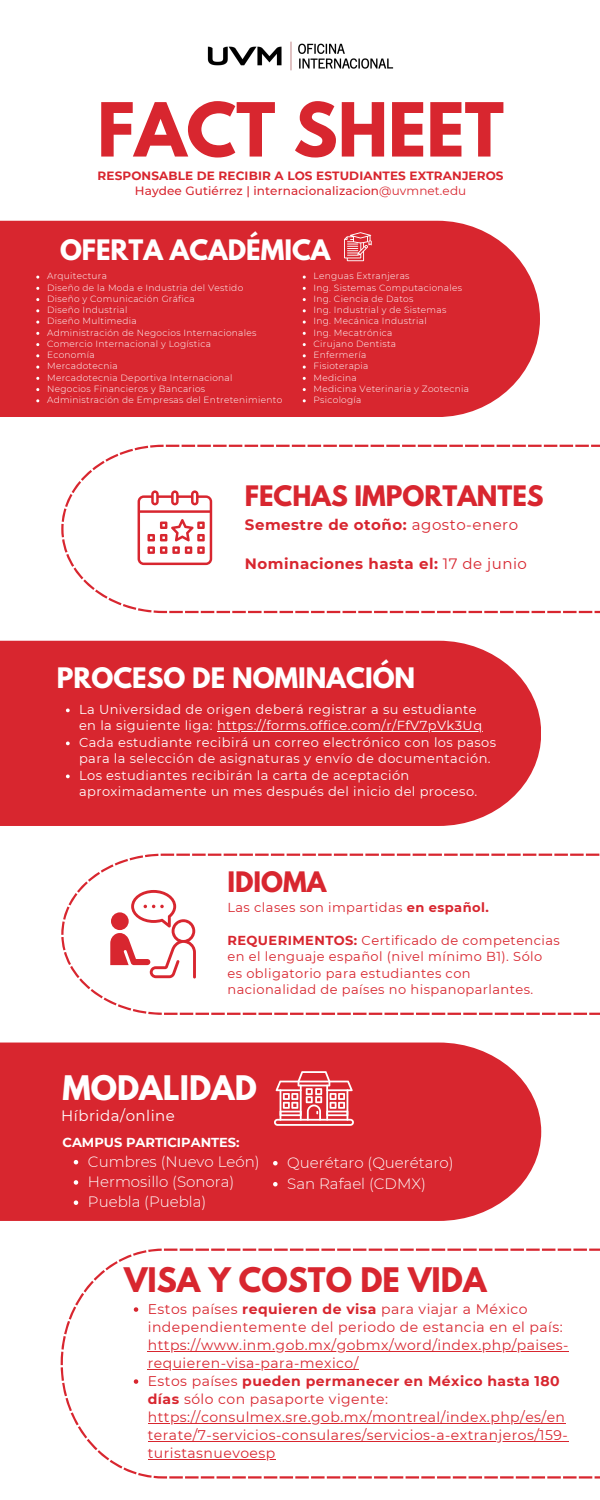
<style>
.page{position:relative;width:600px;height:1500px;background:#fff}
.page>*{position:absolute;margin:0;border:0;box-sizing:border-box;transform-origin:0 0}
.t1{font:700 66px "League Spartan";color:#d8262f}
.t2{font:700 30px "League Spartan";color:#d8262f}
.t3{font:700 30px "League Spartan";color:#fff}
.t4{font:700 25px "League Spartan";color:#fff}
.t5{font:700 25px "League Spartan";color:#d8262f}
.t6{font:300 15px "Montserrat";color:#fff}
.t7{font:700 15px "Montserrat";letter-spacing:.035em;color:#d8262f}
.t8{font:15px "Montserrat";letter-spacing:.035em;color:#fff}
.t9{font:14px/18px "Montserrat";letter-spacing:.035em;color:#d8262f}
.t10{font:13px/16.5px "Montserrat";letter-spacing:.035em;color:#fff}
.t11{font:13px/16.5px "Montserrat";letter-spacing:.035em;color:#d8262f}
.t12{font:700 13px "Montserrat";color:#fff}
.t13{font:700 12px/15px "Montserrat";letter-spacing:.01em;color:#d8262f;text-align:center}
.t14{font:300 9px "Montserrat";letter-spacing:.035em;color:#fff}
.s1{font-weight:500}
.s2{font-weight:400}
.s3{font-weight:700}
</style>
<div class="page">
<img style="left:207px;top:41px;width:187px;height:30px">
<div style="left:0;top:641px;width:541px;height:185px;background:#d8262f"></div>
<svg style="left:66px;top:709px;width:4px;height:3px"></svg>
<hr style="left:217px;top:731px;width:266px;height:1px;background:#fff">
<svg style="left:66px;top:742px;width:4px;height:3px"></svg>
<svg style="left:66px;top:775px;width:4px;height:3px"></svg>
<svg style="left:61px;top:854px;width:539px;height:161px"></svg>
<svg style="left:110px;top:890px;width:86px;height:88px"></svg>
<svg style="left:61px;top:1249px;width:539px;height:230px"></svg>
<svg style="left:134px;top:1307px;width:4px;height:5px"></svg>
<hr style="left:148px;top:1351px;width:421px;height:1px;background:#d8262f">
<hr style="left:148px;top:1369px;width:211px;height:1px;background:#d8262f">
<svg style="left:134px;top:1379px;width:4px;height:5px"></svg>
<hr style="left:148px;top:1423px;width:418px;height:1px;background:#d8262f">
<hr style="left:148px;top:1441px;width:420px;height:1px;background:#d8262f">
<hr style="left:148px;top:1459px;width:128px;height:1px;background:#d8262f">
<div style="left:0;top:1043px;width:541px;height:178px;background:#d8262f"></div>
<div style="left:0;top:221px;width:540px;height:196px;background:#d8262f"></div>
<svg style="left:344px;top:232px;width:28px;height:29px"></svg>
<svg style="left:61px;top:445px;width:539px;height:168px"></svg>
<svg style="left:138px;top:490px;width:74px;height:75px"></svg>
<svg style="left:74px;top:1160px;width:4px;height:4px"></svg>
<svg style="left:74px;top:1180px;width:4px;height:5px"></svg>
<svg style="left:74px;top:1200px;width:4px;height:5px"></svg>
<svg style="left:273px;top:1161px;width:5px;height:4px"></svg>
<svg style="left:273px;top:1182px;width:5px;height:4px"></svg>
<svg style="left:274px;top:1071px;width:80px;height:55px"></svg>
<p class="t1" style="left:97px;top:97px;width:408px">FACT SHEET</p>
<h3 class="t13" style="left:98px;top:168px;width:408px">RESPONSABLE DE RECIBIR A LOS ESTUDIANTES EXTRANJEROS<br><span class="s1">Haydee Gutiérrez | internacionalizacion</span><span class="s2">@uvmnet.edu</span></h3>
<p class="t4" style="left:60px;top:238px;width:272px">OFERTA ACADÉMICA</p>
<h3 class="t14" style="left:314px;top:271px;width:98px">Lenguas Extranjeras</h3>
<h4 class="t14" style="left:314px;top:282px;width:150px">Ing. Sistemas Computacionales</h4>
<h4 class="t14" style="left:314px;top:293px;width:101px">Ing. Ciencia de Datos</h4>
<h3 class="t14" style="left:314px;top:304px;width:134px">Ing. Industrial y de Sistemas</h3>
<p class="t14" style="left:314px;top:316px;width:115px">Ing. Mecánica Industrial</p>
<p class="t14" style="left:314px;top:327px;width:80px">Ing. Mecatrónica</p>
<p class="t14" style="left:314px;top:338px;width:84px">Cirujano Dentista</p>
<p class="t14" style="left:314px;top:349px;width:54px">Enfermería</p>
<h3 class="t14" style="left:314px;top:361px;width:56px">Fisioterapia</h3>
<p class="t14" style="left:314px;top:372px;width:45px">Medicina</p>
<p class="t14" style="left:314px;top:383px;width:157px">Medicina Veterinaria y Zootecnia</p>
<p class="t14" style="left:314px;top:394px;width:49px">Psicología</p>
<p class="t14" style="left:47px;top:271px;width:61px">Arquitectura</p>
<p class="t14" style="left:47px;top:282px;width:198px">Diseño de la Moda e Industria del Vestido</p>
<p class="t14" style="left:47px;top:293px;width:149px">Diseño y Comunicación Gráfica</p>
<p class="t14" style="left:47px;top:304px;width:82px">Diseño Industrial</p>
<p class="t14" style="left:47px;top:316px;width:91px">Diseño Multimedia</p>
<p class="t14" style="left:47px;top:327px;width:211px">Administración de Negocios Internacionales</p>
<p class="t14" style="left:47px;top:338px;width:165px">Comercio Internacional y Logística</p>
<p class="t14" style="left:47px;top:349px;width:49px">Economía</p>
<p class="t14" style="left:47px;top:361px;width:72px">Mercadotecnia</p>
<p class="t14" style="left:47px;top:372px;width:187px">Mercadotecnia Deportiva Internacional</p>
<p class="t14" style="left:47px;top:383px;width:160px">Negocios Financieros y Bancarios</p>
<p class="t14" style="left:47px;top:394px;width:237px">Administración de Empresas del Entretenimiento</p>
<p class="t5" style="left:245px;top:483px;width:300px">FECHAS IMPORTANTES</p>
<h2 class="t7" style="left:245px;top:515px;width:275px">Semestre de otoño: <span class="s2">agosto-enero</span></h2>
<h4 class="t7" style="left:245px;top:554px;width:283px">Nominaciones hasta el: <span class="s2">17 de junio</span></h4>
<h1 class="t4" style="left:57px;top:665px;width:360px">PROCESO DE NOMINACIÓN</h1>
<p class="t10" style="left:79px;top:701px;width:405px">La Universidad de origen deberá registrar a su estudiante en la siguiente liga: https://forms.office.com/r/FfV7pVk3Uq</p>
<h3 class="t10" style="left:79px;top:734px;width:419px">Cada estudiante recibirá un correo electrónico con los pasos para la selección de asignaturas y envío de documentación.<br>Los estudiantes recibirán la carta de aceptación</h3>
<p class="t10" style="left:79px;top:783px;width:400px">aproximadamente un mes después del inicio del proceso.</p>
<p class="t5" style="left:227px;top:870px;width:101px">IDIOMA</p>
<p class="t11" style="left:227px;top:899px;width:263px">Las clases son impartidas <span class="s3">en español.</span></p>
<p class="t11" style="left:227px;top:932px;width:334px"><span class="s3">REQUERIMENTOS:</span> Certificado de competencias en el lenguaje español (nivel mínimo B1). Sólo es obligatorio para estudiantes con</p>
<p class="t11" style="left:227px;top:981px;width:307px">nacionalidad de países no hispanoparlantes.</p>
<h5 class="t3" style="left:62px;top:1073px;width:196px">MODALIDAD</h5>
<p class="t8" style="left:61px;top:1107px;width:115px">Híbrida/online</p>
<p class="t12" style="left:62px;top:1135px;width:179px">CAMPUS PARTICIPANTES:</p>
<p class="t6" style="left:88px;top:1152px;width:173px">Cumbres (Nuevo León)</p>
<p class="t6" style="left:88px;top:1172px;width:148px">Hermosillo (Sonora)</p>
<p class="t6" style="left:88px;top:1193px;width:120px">Puebla (Puebla)</p>
<h2 class="t6" style="left:287px;top:1153px;width:168px">Querétaro (Querétaro)</h2>
<p class="t6" style="left:287px;top:1174px;width:140px">San Rafael (CDMX)</p>
<p class="t2" style="left:124px;top:1265px;width:364px">VISA Y COSTO DE VIDA</p>
<p class="t9" style="left:148px;top:1300px;width:416px">Estos países <span class="s3">requieren de visa</span> para viajar a México independientemente del periodo de estancia en el país:</p>
<p class="t9" style="left:148px;top:1336px;width:422px">https://www.inm.gob.mx/gobmx/word/index.php/paises-</p>
<p class="t9" style="left:148px;top:1354px;width:413px">requieren-visa-para-mexico/<br>Estos países <span class="s3">pueden permanecer en México hasta 180 días</span> sólo con pasaporte vigente:</p>
<p class="t9" style="left:148px;top:1408px;width:419px">https://consulmex.sre.gob.mx/montreal/index.php/es/en</p>
<p class="t9" style="left:148px;top:1426px;width:422px">terate/7-servicios-consulares/servicios-a-extranjeros/159-</p>
<p class="t9" style="left:148px;top:1444px;width:129px">turistasnuevoesp</p>
</div>
